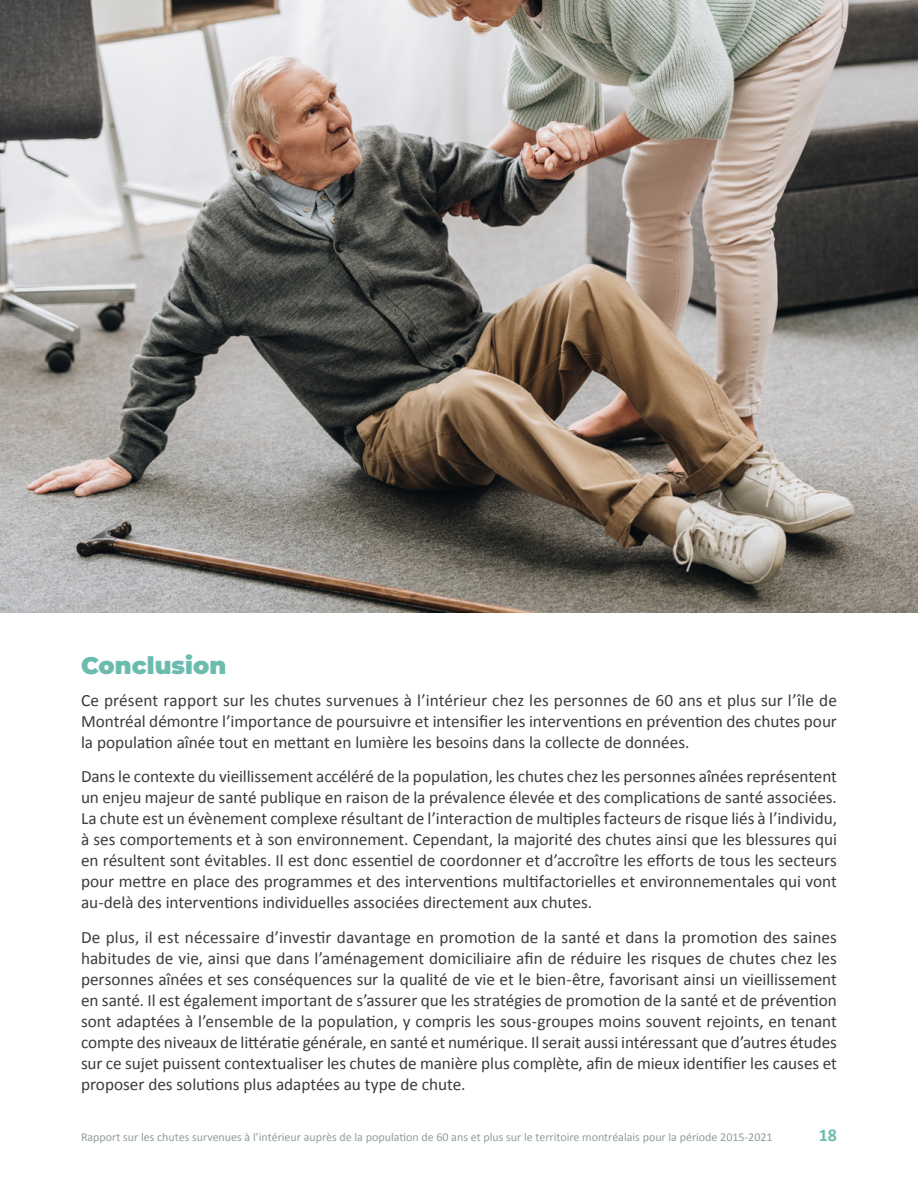
<style>
.page{position:relative;width:918px;height:1188px;background:#fff}
.page>*{position:absolute;margin:0;border:0;box-sizing:border-box;transform-origin:0 0}
.Heading_1{font:900 24px "Montserrat";color:#6bbbae}
.t1{font:700 18px "Calibri";color:#6bbbae}
.t2{font:17.25px/21px "Calibri";letter-spacing:-.005em;color:#3c3c3b;text-align:justify}
.t3{font:12px "Calibri";color:#919d9d}
</style>
<div class="page">
<img style="left:0;top:0;width:918px;height:613px">
<p class="Heading_1" style="left:81px;top:647px;width:147px">Conclusion</p>
<p class="t2" style="left:81px;top:689px;width:758px">Ce présent rapport sur les chutes survenues à l’intérieur chez les personnes de 60 ans et plus sur l’île de Montréal démontre l’importance de poursuivre et intensifier les interventions en prévention des chutes pour la population aînée tout en mettant en lumière les besoins dans la collecte de données.</p>
<p class="t2" style="left:81px;top:766px;width:758px">Dans le contexte du vieillissement accéléré de la population, les chutes chez les personnes aînées représentent un enjeu majeur de santé publique en raison de la prévalence élevée et des complications de santé associées.<br>La chute est un évènement complexe résultant de l’interaction de multiples facteurs de risque liés à l’individu, à ses comportements et à son environnement. Cependant, la majorité des chutes ainsi que les blessures qui en résultent sont évitables. Il est donc essentiel de coordonner et d’accroître les efforts de tous les secteurs pour mettre en place des programmes et des interventions multifactorielles et environnementales qui vont au-delà des interventions individuelles associées directement aux chutes.</p>
<p class="t2" style="left:81px;top:926px;width:758px">De plus, il est nécessaire d’investir davantage en promotion de la santé et dans la promotion des saines habitudes de vie, ainsi que dans l’aménagement domiciliaire afin de réduire les risques de chutes chez les personnes aînées et ses conséquences sur la qualité de vie et le bien-être, favorisant ainsi un vieillissement en santé. Il est également important de s’assurer que les stratégies de promotion de la santé et de prévention sont adaptées à l’ensemble de la population, y compris les sous-groupes moins souvent rejoints, en tenant compte des niveaux de littératie générale, en santé et numérique. Il serait aussi intéressant que d’autres études sur ce sujet puissent contextualiser les chutes de manière plus complète, afin de mieux identifier les causes et proposer des solutions plus adaptées au type de chute.</p>
<p class="t3" style="left:81px;top:1129px;width:693px">Rapport sur les chutes survenues à l’intérieur auprès de la population de 60 ans et plus sur le territoire montréalais pour la période 2015-2021</p>
<p class="t1" style="left:819px;top:1122px;width:20px">18</p>
</div>
